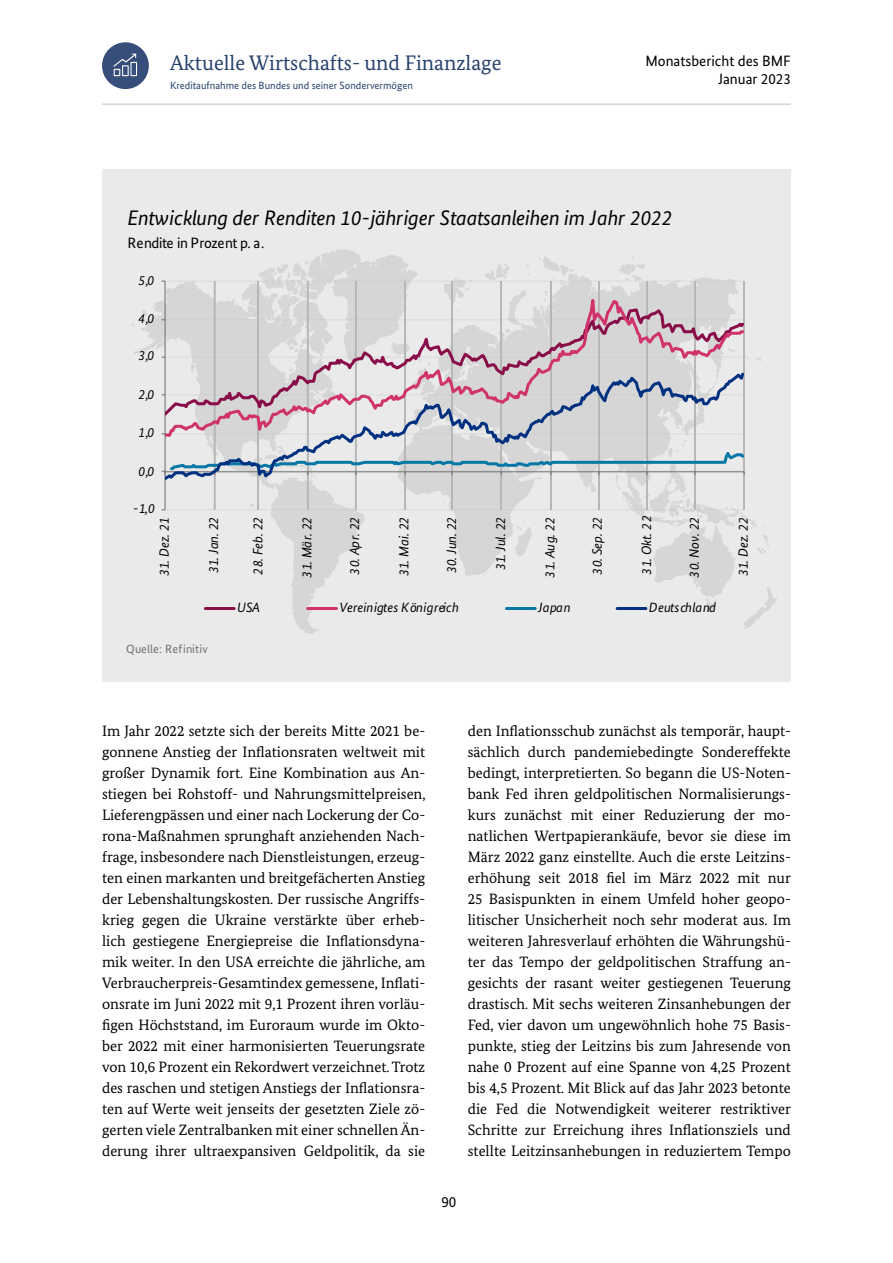
<style>
.page{position:relative;width:893px;height:1263px;background:#fff}
.page>*{position:absolute;margin:0;border:0;box-sizing:border-box;transform-origin:0 0}
.t1{font:italic 21px "Bundes Sans";letter-spacing:-.01em;color:#000}
.t2{font:21px "Bundes Serif";color:#26416c}
.Zweispaltiger_Fließt{font:15px/21px "Bundes Serif";color:#000;text-align:justify}
.t3{font:15px/18px "Bundes Sans";color:#000;text-align:right}
.t4{font:15px "Bundes Sans";letter-spacing:-.03em;color:#000}
.t5{font:italic 13.5px "Bundes Sans";letter-spacing:.01em;color:#000}
.t6{font:12px "Bundes Sans";letter-spacing:.02em;color:#6f6f6f}
.t7{font:10.5px "Bundes Sans";color:#26416c}
</style>
<div class="page">
<hr style="left:102px;top:103px;width:689px;height:2px;background:#d6d6d6">
<div style="left:102px;top:42px;width:47px;height:47px;background:#374d7a;border-radius:50%"></div>
<svg style="left:114px;top:54px;width:23px;height:22px"></svg>
<div style="left:102px;top:169px;width:689px;height:513px;background:#eaeaea"></div>
<svg style="left:292px;top:526px;width:485px;height:108px;background:#e7e7e7"></svg>
<div style="left:138px;top:533px;width:558px;height:96px;background:#eaeaea"></div>
<svg style="left:259px;top:533px;width:479px;height:43px;background:#e3e3e3"></svg>
<svg style="left:132px;top:249px;width:632px;height:284px;background:#d8d5d8"></svg>
<hr style="left:205px;top:607px;width:29px;height:3px;background:#890d48">
<hr style="left:308px;top:607px;width:28px;height:3px;background:#d0336b">
<hr style="left:506px;top:607px;width:29px;height:3px;background:#0778a5">
<hr style="left:617px;top:607px;width:29px;height:3px;background:#003180">
<h1 class="t2" style="left:170px;top:50px;width:333px">Aktuelle Wirtschafts- und Finanzlage</h1>
<p class="t7" style="left:170px;top:79px;width:244px">Kreditaufnahme des Bundes und seiner Sondervermögen</p>
<p class="t3" style="left:645px;top:51px;width:147px">Monatsbericht des BMF<br>Januar 2023</p>
<p class="t1" style="left:128px;top:205px;width:546px">Entwicklung der Renditen 10-jähriger Staatsanleihen im Jahr 2022</p>
<p class="t4" style="left:128px;top:233px;width:138px">Rendite in Prozent p. a.</p>
<p class="t5" style="left:138px;top:272px;width:17px">5,0</p>
<p class="t5" style="left:138px;top:310px;width:17px">4,0</p>
<p class="t5" style="left:138px;top:347px;width:17px">3,0</p>
<p class="t5" style="left:138px;top:386px;width:17px">2,0</p>
<p class="t5" style="left:138px;top:424px;width:17px">1,0</p>
<p class="t5" style="left:138px;top:463px;width:17px">0,0</p>
<p class="t5" style="left:133px;top:500px;width:23px">-1,0</p>
<p class="t5" style="left:156px;top:576px;width:61px;rotate:-90deg">31. Dez. 21</p>
<p class="t5" style="left:205px;top:573px;width:58px;rotate:-90deg">31. Jan. 22</p>
<p class="t5" style="left:250px;top:575px;width:59px;rotate:-90deg">28. Feb. 22</p>
<p class="t5" style="left:299px;top:578px;width:62px;rotate:-90deg">31. Mär. 22</p>
<p class="t5" style="left:346px;top:575px;width:59px;rotate:-90deg">30. Apr. 22</p>
<p class="t5" style="left:396px;top:576px;width:61px;rotate:-90deg">31. Mai. 22</p>
<p class="t5" style="left:443px;top:573px;width:58px;rotate:-90deg">30. Jun. 22</p>
<p class="t5" style="left:492px;top:570px;width:55px;rotate:-90deg">31. Jul. 22</p>
<p class="t5" style="left:541px;top:578px;width:62px;rotate:-90deg">31. Aug. 22</p>
<p class="t5" style="left:589px;top:575px;width:59px;rotate:-90deg">30. Sep. 22</p>
<p class="t5" style="left:638px;top:575px;width:61px;rotate:-90deg">31. Okt. 22</p>
<p class="t5" style="left:686px;top:578px;width:62px;rotate:-90deg">30. Nov. 22</p>
<p class="t5" style="left:735px;top:576px;width:61px;rotate:-90deg">31. Dez. 22</p>
<p class="t5" style="left:237px;top:599px;width:24px">USA</p>
<p class="t5" style="left:340px;top:599px;width:121px">Vereinigtes Königreich</p>
<p class="t5" style="left:538px;top:599px;width:34px">Japan</p>
<p class="t5" style="left:649px;top:599px;width:68px">Deutschland</p>
<p class="t6" style="left:126px;top:641px;width:83px">Quelle: Refinitiv</p>
<p class="Zweispaltiger_Fließt" style="left:102px;top:720px;width:325px">Im Jahr 2022 setzte sich der bereits Mitte 2021 be&shy;gonnene Anstieg der Inflationsraten weltweit mit großer Dynamik fort. Eine Kombination aus An&shy;stiegen bei Rohstoff- und Nahrungsmittelpreisen, Lieferengpässen und einer nach Lockerung der Co&shy;rona-Maßnahmen sprunghaft anziehenden Nach&shy;frage, insbesondere nach Dienstleistungen, erzeug&shy;ten einen markanten und breitgefächerten Anstieg der Lebenshaltungskosten. Der russische Angriffs&shy;krieg gegen die Ukraine verstärkte über erheb&shy;lich gestiegene Energiepreise die Inflationsdyna&shy;mik weiter. In den USA erreichte die jährliche, am Verbraucherpreis-Gesamtindex gemessene, Inflati&shy;onsrate im Juni 2022 mit 9,1 Prozent ihren vorläu&shy;figen Höchststand, im Euroraum wurde im Okto&shy;ber 2022 mit einer harmonisierten Teuerungsrate von 10,6 Prozent ein Rekordwert verzeichnet. Trotz des raschen und stetigen Anstiegs der Inflationsra&shy;ten auf Werte weit jenseits der gesetzten Ziele zö&shy;gerten viele Zentralbanken mit einer schnellen Än&shy;derung ihrer ultraexpansiven Geldpolitik, da sie</p>
<p class="Zweispaltiger_Fließt" style="left:468px;top:720px;width:325px;text-align:left">den Inflationsschub zunächst als temporär, haupt&shy;sächlich durch pandemiebedingte Sondereffekte bedingt, interpretierten. So begann die US-Noten&shy;bank Fed ihren geldpolitischen Normalisierungs&shy;kurs zunächst mit einer Reduzierung der mo&shy;natlichen Wertpapierankäufe, bevor sie diese im März 2022 ganz einstellte. Auch die erste Leitzins&shy;erhöhung seit 2018 fiel im März 2022 mit nur 25 Basispunkten in einem Umfeld hoher geopo&shy;litischer Unsicherheit noch sehr moderat aus. Im weiteren Jahresverlauf erhöhten die Währungshü&shy;ter das Tempo der geldpolitischen Straffung an&shy;gesichts der rasant weiter gestiegenen Teuerung drastisch. Mit sechs weiteren Zinsanhebungen der Fed, vier davon um ungewöhnlich hohe 75 Basis&shy;punkte, stieg der Leitzins bis zum Jahresende von nahe 0 Prozent auf eine Spanne von 4,25 Prozent bis 4,5 Prozent. Mit Blick auf das Jahr 2023 betonte die Fed die Notwendigkeit weiterer restriktiver Schritte zur Erreichung ihres Inflationsziels und stellte Leitzinsanhebungen in reduziertem Tempo</p>
<p class="t3" style="left:441px;top:1192px;width:16px">90</p>
</div>
